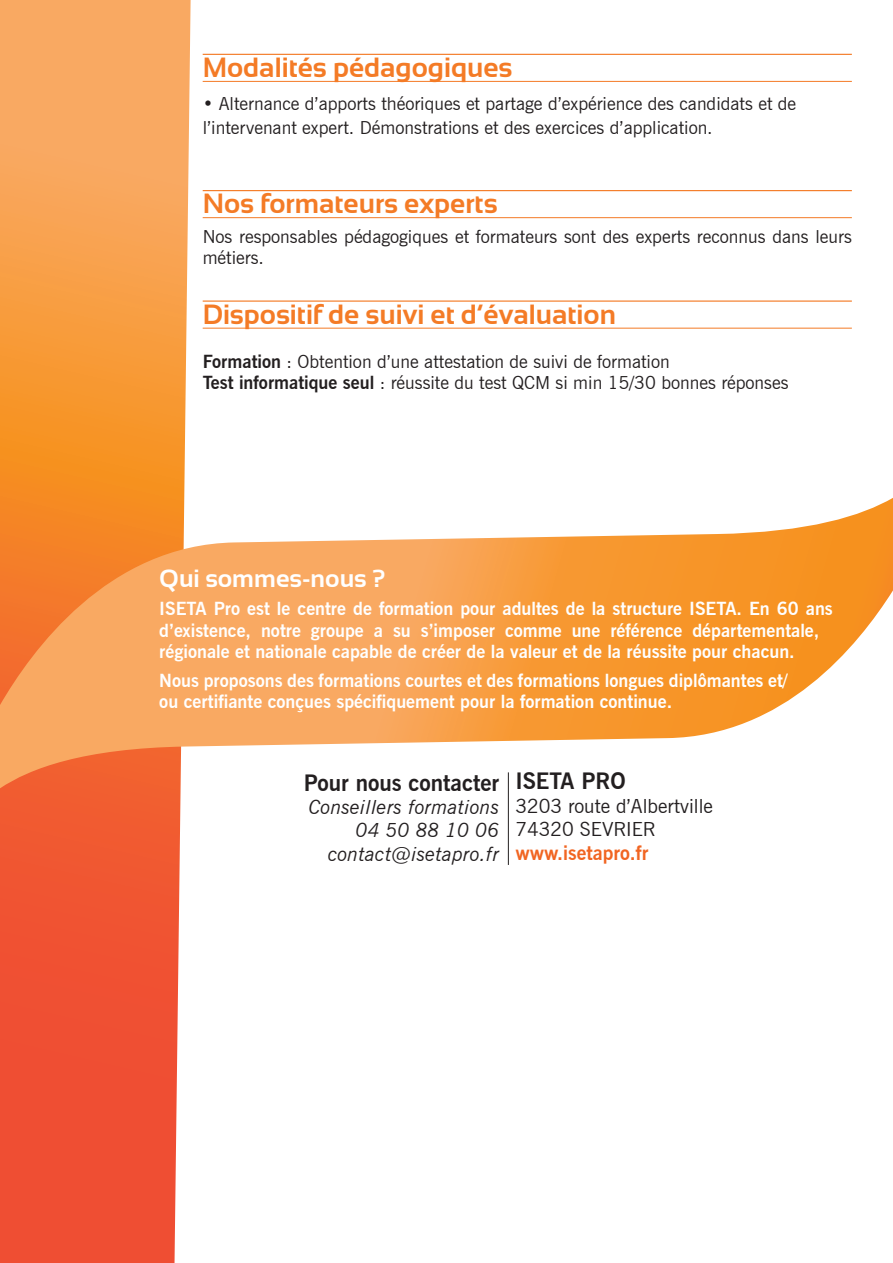
<style>
.page{position:relative;width:893px;height:1263px;background:#fff}
.page>*{position:absolute;margin:0;border:0;box-sizing:border-box;transform-origin:0 0}
.t1{font:700 27.75px "Sansation";color:#f47b26}
.t2{font:700 24.9px "Sansation";color:#fff}
.t3{font:700 22.5px "News Gothic BT";color:#231f20}
.t4{font:italic 19.5px/23.4px "News Gothic BT";letter-spacing:.01em;color:#231f20;text-align:right}
.t5{font:19.5px/23.4px "News Gothic BT";color:#231f20}
.t6{font:700 19.5px "News Gothic BT";color:#f16522}
.t7{font:700 18px/21.6px "News Gothic BT";color:#fff}
.t8{font:18px/24px "News Gothic BT";color:#231f20}
.s1{font-weight:700}
</style>
<div class="page">
<svg style="left:0;top:0;width:191px;height:1263px;background:#f48047"></svg>
<hr style="left:203px;top:54px;width:649px;height:1px;background:#f47b26">
<hr style="left:203px;top:81px;width:649px;height:1px;background:#f47b26">
<hr style="left:203px;top:190px;width:649px;height:1px;background:#f47b26">
<hr style="left:203px;top:217px;width:649px;height:1px;background:#f47b26">
<hr style="left:203px;top:300px;width:649px;height:2px;background:#f47b26">
<hr style="left:203px;top:328px;width:649px;height:1px;background:#f47b26">
<hr style="left:508px;top:772px;width:1px;height:93px;background:#231f20">
<svg style="left:0;top:498px;width:893px;height:290px"></svg>
<h1 class="t1" style="left:203px;top:52px;width:311px">Modalités pédagogiques</h1>
<p class="t8" style="left:203px;top:91px;width:595px">• Alternance d’apports théoriques et partage d’expérience des candidats et de l’intervenant expert. Démonstrations et des exercices d’application.</p>
<h1 class="t1" style="left:203px;top:188px;width:296px">Nos formateurs experts</h1>
<p class="t8" style="left:203px;top:226px;width:651px;line-height:21.6px">Nos responsables pédagogiques et formateurs sont des experts reconnus dans leurs métiers.</p>
<h1 class="t1" style="left:203px;top:298px;width:415px">Dispositif de suivi et d’évaluation</h1>
<p class="t8" style="left:203px;top:351px;width:587px;line-height:21px"><span class="s1">Formation</span> : Obtention d’une attestation de suivi de formation<br><span class="s1">Test informatique seul</span> : réussite du test QCM si min 15/30 bonnes réponses</p>
<h2 class="t2" style="left:159px;top:564px;width:228px">Qui sommes-nous ?</h2>
<p class="t7" style="left:159px;top:598px;width:675px">ISETA Pro est le centre de formation pour adultes de la structure ISETA. En 60 ans d’existence, notre groupe a su s’imposer comme une référence départementale, régionale et nationale capable de créer de la valeur et de la réussite pour chacun.</p>
<p class="t7" style="left:159px;top:669px;width:630px">Nous proposons des formations courtes et des formations longues diplômantes et/ ou certifiante conçues spécifiquement pour la formation continue.</p>
<p class="t3" style="left:304px;top:769px;width:197px">Pour nous contacter</p>
<p class="t4" style="left:309px;top:795px;width:192px">Conseillers formations<br>04 50 88 10 06 contact@isetapro.fr</p>
<p class="t3" style="left:515px;top:768px;width:112px">ISETA PRO</p>
<p class="t5" style="left:515px;top:794px;width:199px">3203 route d’Albertville<br>74320 SEVRIER</p>
<p class="t6" style="left:515px;top:841px;width:135px">www.isetapro.fr</p>
</div>
